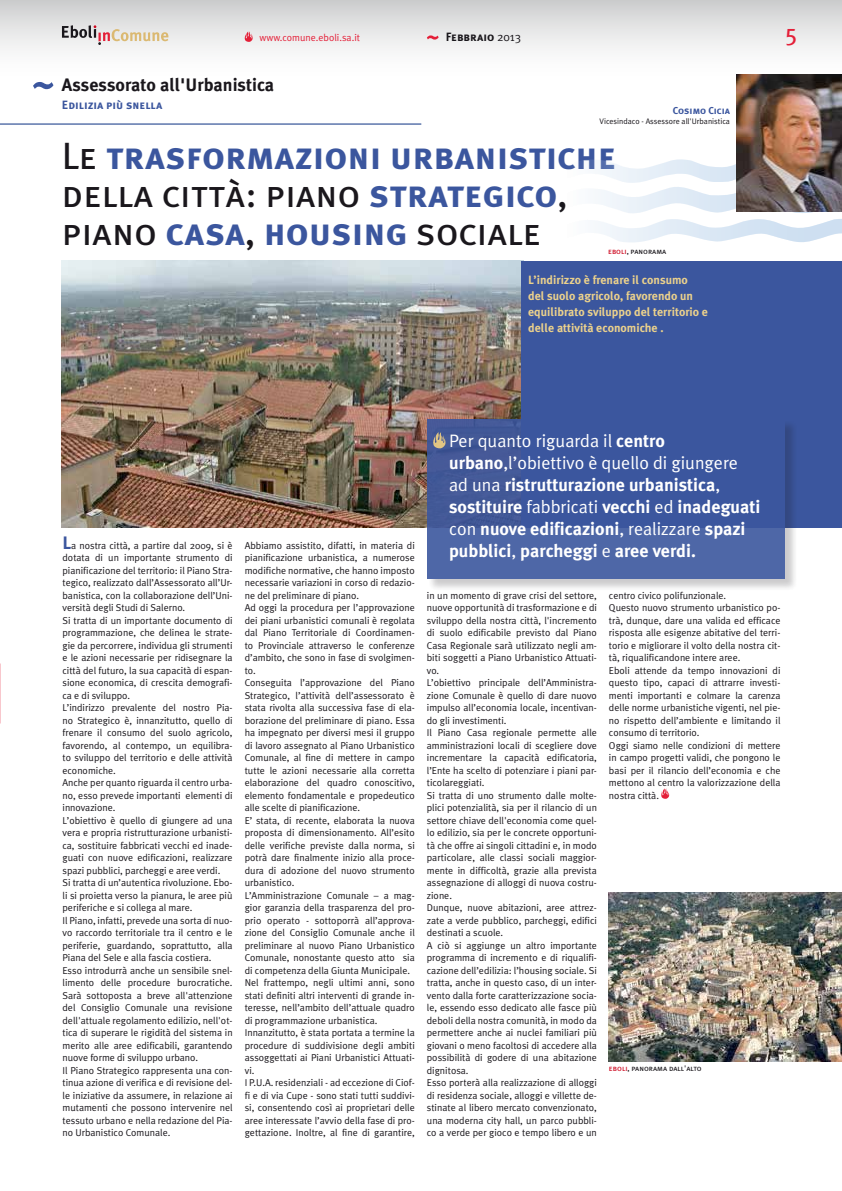
<style>
.page{position:relative;width:842px;height:1191px;background:#fff}
.page>*{position:absolute;margin:0;border:0;box-sizing:border-box;transform-origin:0 0}
.t1{font:38px/38px "Meta Plus Book Caps";color:#1a171c}
.t2{font:38px "Meta Plus Bold Caps";color:#3b569e}
.t3{font:24px "Meta Plus";color:#e41f38}
.t4{font:700 18px/22px "Meta Plus";color:#fff}
.t5{font:18px/22px "Meta Plus Normal";color:#fff}
.t6{font:700 18px "Meta Plus";color:#1a171c}
.t7{font:700 12px/16px "Meta Plus";color:#ebd18c}
.t8{font:12px "Meta Plus Bold Caps";color:#3b569e}
.t9{font:12px "Meta Plus Bold Caps";color:#1a171c}
.t10{font:10px/12.5px "Meta Plus Normal";color:#1a171c}
.t11{font:10px "Meta Plus Normal";color:#e41f38}
.t12{font:10px "Meta Plus Bold Caps";color:#3b569e}
.t13{font:8px "Meta Plus Book Caps";color:#1a171c}
.t14{font:8px "Meta Plus Normal";color:#1a171c}
.s1{font-family:"Meta Plus Normal"}
.s2{font-family:"Meta Plus Book Caps";color:#1a171c}
.s3{font-family:"Meta Plus Bold Caps";color:#3b569e}
.s4{color:#cd071e}
.s5{font-family:"Meta Plus";font-weight:700;font-size:18px;color:#3b569e}
.s6{font-family:"Meta Plus";font-weight:700}
.s7{font-family:"Meta Plus Normal";font-weight:400}
</style>
<div class="page">
<hr style="left:0;top:816px;width:1px;height:375px;background:#f0e2c2">
<img style="left:62px;top:261px;width:459px;height:266px">
<div style="left:521px;top:261px;width:321px;height:266px;background:#3b569e"></div>
<svg style="left:661px;top:788px;width:8px;height:11px"></svg>
<img style="left:608px;top:892px;width:234px;height:169px">
<div style="left:428px;top:419px;width:370px;height:172px;background:#1a171c;opacity:.25"></div>
<div style="left:427px;top:418px;width:358px;height:160px;background:linear-gradient(to bottom,#375198,#4d66a6)"></div>
<svg style="left:433px;top:432px;width:12px;height:16px"></svg>
<div style="left:0;top:0;width:842px;height:77px;background:linear-gradient(to bottom,#d0d0d1,#fff)"></div>
<svg style="left:598px;top:159px;width:244px;height:83px"></svg>
<svg style="left:244px;top:31px;width:9px;height:11px"></svg>
<svg style="left:427px;top:35px;width:12px;height:5px"></svg>
<svg style="left:62px;top:25px;width:106px;height:20px"></svg>
<hr style="left:0;top:124px;width:421px;height:1px;background:#3b569e">
<svg style="left:33px;top:82px;width:20px;height:7px"></svg>
<img style="left:737px;top:74px;width:105px;height:138px">
<p class="t11" style="left:259px;top:32px;width:102px">www.comune.eboli.sa.it</p>
<p class="t9" style="left:446px;top:30px;width:77px">Febbraio <span class="s1">2013</span></p>
<h2 class="t3" style="left:785px;top:19px;width:14px">5</h2>
<h3 class="t6" style="left:62px;top:74px;width:214px">Assessorato all'Urbanistica</h3>
<p class="t8" style="left:62px;top:97px;width:102px">Edilizia più snella</p>
<p class="t12" style="left:673px;top:105px;width:59px">Cosimo Cicia</p>
<p class="t14" style="left:600px;top:117px;width:132px">Vicesindaco - Assessore all'Urbanistica</p>
<h1 class="t2" style="left:62px;top:134px;width:556px"><span class="s2">Le</span> trasformazioni urbanistiche</h1>
<h1 class="t1" style="left:62px;top:175px;width:507px">della città: piano <span class="s3">strategico</span>, piano <span class="s3">casa</span>, <span class="s3">housing</span> sociale</h1>
<p class="t13" style="left:608px;top:246px;width:60px"><span class="s4">eboli</span>, panorama</p>
<p class="t7" style="left:528px;top:272px;width:181px">L’indirizzo è frenare il consumo<br>del suolo agricolo, favorendo un equilibrato sviluppo del territorio e delle attività economiche .</p>
<p class="t10" style="left:63px;top:539px;width:172px"><span class="s5">L</span>a nostra città, a partire dal 2009, si è dotata di un importante strumento di pianificazione del territorio: il Piano Stra&shy;tegico, realizzato dall’Assessorato all’Ur&shy;banistica, con la collaborazione dell’Uni&shy;versità degli Studi di Salerno.<br>Si tratta di un importante documento di programmazione, che delinea le strate&shy;gie da percorrere, individua gli strumenti e le azioni necessarie per ridisegnare la città del futuro, la sua capacità di espan&shy;sione economica, di crescita demografi&shy;ca e di sviluppo.<br>L’indirizzo prevalente del nostro Pia&shy;no Strategico è, innanzitutto, quello di frenare il consumo del suolo agricolo, favorendo, al contempo, un equilibra&shy;to sviluppo del territorio e delle attività economiche.<br>Anche per quanto riguarda il centro urba&shy;no, esso prevede importanti elementi di innovazione.<br>L’obiettivo è quello di giungere ad una vera e propria ristrutturazione urbanisti&shy;ca, sostituire fabbricati vecchi ed inade&shy;guati con nuove edificazioni, realizzare spazi pubblici, parcheggi e aree verdi.<br>Si tratta di un’autentica rivoluzione. Ebo&shy;li si proietta verso la pianura, le aree più periferiche e si collega al mare.<br>Il Piano, infatti, prevede una sorta di nuo&shy;vo raccordo territoriale tra il centro e le periferie, guardando, soprattutto, alla Piana del Sele e alla fascia costiera.<br>Esso introdurrà anche un sensibile snel&shy;limento delle procedure burocratiche.<br>Sarà sottoposta a breve all'attenzione del Consiglio Comunale una revisione dell'attuale regolamento edilizio, nell'ot&shy;tica di superare le rigidità del sistema in merito alle aree edificabili, garantendo nuove forme di sviluppo urbano.<br>Il Piano Strategico rappresenta una con&shy;tinua azione di verifica e di revisione del&shy;le iniziative da assumere, in relazione ai mutamenti che possono intervenire nel tessuto urbano e nella redazione del Pia&shy;no Urbanistico Comunale.</p>
<p class="t10" style="left:245px;top:539px;width:172px">Abbiamo assistito, difatti, in materia di pianificazione urbanistica, a numerose modifiche normative, che hanno imposto necessarie variazioni in corso di redazio&shy;ne del preliminare di piano.<br>Ad oggi la procedura per l’approvazione dei piani urbanistici comunali è regolata dal Piano Territoriale di Coordinamen&shy;to Provinciale attraverso le conferenze d’ambito, che sono in fase di svolgimen&shy;to.<br>Conseguita l’approvazione del Piano Strategico, l’attività dell’assessorato è stata rivolta alla successiva fase di ela&shy;borazione del preliminare di piano. Essa ha impegnato per diversi mesi il gruppo di lavoro assegnato al Piano Urbanistico Comunale, al fine di mettere in campo tutte le azioni necessarie alla corretta elaborazione del quadro conoscitivo, elemento fondamentale e propedeutico alle scelte di pianificazione.<br>E’ stata, di recente, elaborata la nuova proposta di dimensionamento. All’esito delle verifiche previste dalla norma, si potrà dare finalmente inizio alla proce&shy;dura di adozione del nuovo strumento urbanistico.<br>L’Amministrazione Comunale – a mag&shy;gior garanzia della trasparenza del pro&shy;prio operato - sottoporrà all’approva&shy;zione del Consiglio Comunale anche il preliminare al nuovo Piano Urbanistico Comunale, nonostante questo atto sia di competenza della Giunta Municipale.<br>Nel frattempo, negli ultimi anni, sono stati definiti altri interventi di grande in&shy;teresse, nell’ambito dell’attuale quadro di programmazione urbanistica.<br>Innanzitutto, è stata portata a termine la procedure di suddivisione degli ambiti assoggettati ai Piani Urbanistici Attuati&shy;vi.<br>I P.U.A. residenziali - ad eccezione di Ciof&shy;fi e di via Cupe - sono stati tutti suddivi&shy;si, consentendo così ai proprietari delle aree interessate l’avvio della fase di pro&shy;gettazione. Inoltre, al fine di garantire,</p>
<h3 class="t5" style="left:449px;top:429px;width:290px">Per quanto riguarda il <span class="s6">centro urbano</span>,l’obiettivo è quello di giungere</h3>
<h3 class="t4" style="left:449px;top:473px;width:313px"><span class="s7">ad una</span> ristrutturazione urbanistica<span class="s7">, </span>sostituire <span class="s7">fabbricati</span> vecchi <span class="s7">ed</span> inadeguati <span class="s7">con</span> nuove edificazioni<span class="s7">, realizzare</span> spazi pubblici<span class="s7">,</span> parcheggi <span class="s7">e</span> aree verdi.</h3>
<p class="t10" style="left:427px;top:589px;width:172px">in un momento di grave crisi del settore, nuove opportunità di trasformazione e di sviluppo della nostra città, l'incremento di suolo edificabile previsto dal Piano Casa Regionale sarà utilizzato negli am&shy;biti soggetti a Piano Urbanistico Attuati&shy;vo.<br>L’obiettivo principale dell’Amministra&shy;zione Comunale è quello di dare nuovo impulso all’economia locale, incentivan&shy;do gli investimenti.<br>Il Piano Casa regionale permette alle amministrazioni locali di scegliere dove incrementare la capacità edificatoria, l’Ente ha scelto di potenziare i piani par&shy;ticolareggiati.<br>Si tratta di uno strumento dalle molte&shy;plici potenzialità, sia per il rilancio di un settore chiave dell'economia come quel&shy;lo edilizio, sia per le concrete opportuni&shy;tà che offre ai singoli cittadini e, in modo particolare, alle classi sociali maggior&shy;mente in difficoltà, grazie alla prevista assegnazione di alloggi di nuova costru&shy;zione.<br>Dunque, nuove abitazioni, aree attrez&shy;zate a verde pubblico, parcheggi, edifici destinati a scuole.<br>A ciò si aggiunge un altro importante programma di incremento e di riqualifi&shy;cazione dell’edilizia: l’housing sociale. Si tratta, anche in questo caso, di un inter&shy;vento dalla forte caratterizzazione socia&shy;le, essendo esso dedicato alle fasce più deboli della nostra comunità, in modo da permettere anche ai nuclei familiari più giovani o meno facoltosi di accedere alla possibilità di godere di una abitazione dignitosa.<br>Esso porterà alla realizzazione di alloggi di residenza sociale, alloggi e villette de&shy;stinate al libero mercato convenzionato, una moderna city hall, un parco pubbli&shy;co a verde per gioco e tempo libero e un</p>
<p class="t10" style="left:609px;top:589px;width:173px">centro civico polifunzionale.<br>Questo nuovo strumento urbanistico po&shy;trà, dunque, dare una valida ed efficace risposta alle esigenze abitative del terri&shy;torio e migliorare il volto della nostra cit&shy;tà, riqualificandone intere aree.<br>Eboli attende da tempo innovazioni di questo tipo, capaci di attrarre investi&shy;menti importanti e colmare la carenza delle norme urbanistiche vigenti, nel pie&shy;no rispetto dell’ambiente e limitando il consumo di territorio.<br>Oggi siamo nelle condizioni di mettere in campo progetti validi, che pongono le basi per il rilancio dell’economia e che mettono al centro la valorizzazione della nostra città.</p>
<p class="t13" style="left:609px;top:1064px;width:94px"><span class="s4">eboli</span>, panorama dall'alto</p>
</div>
